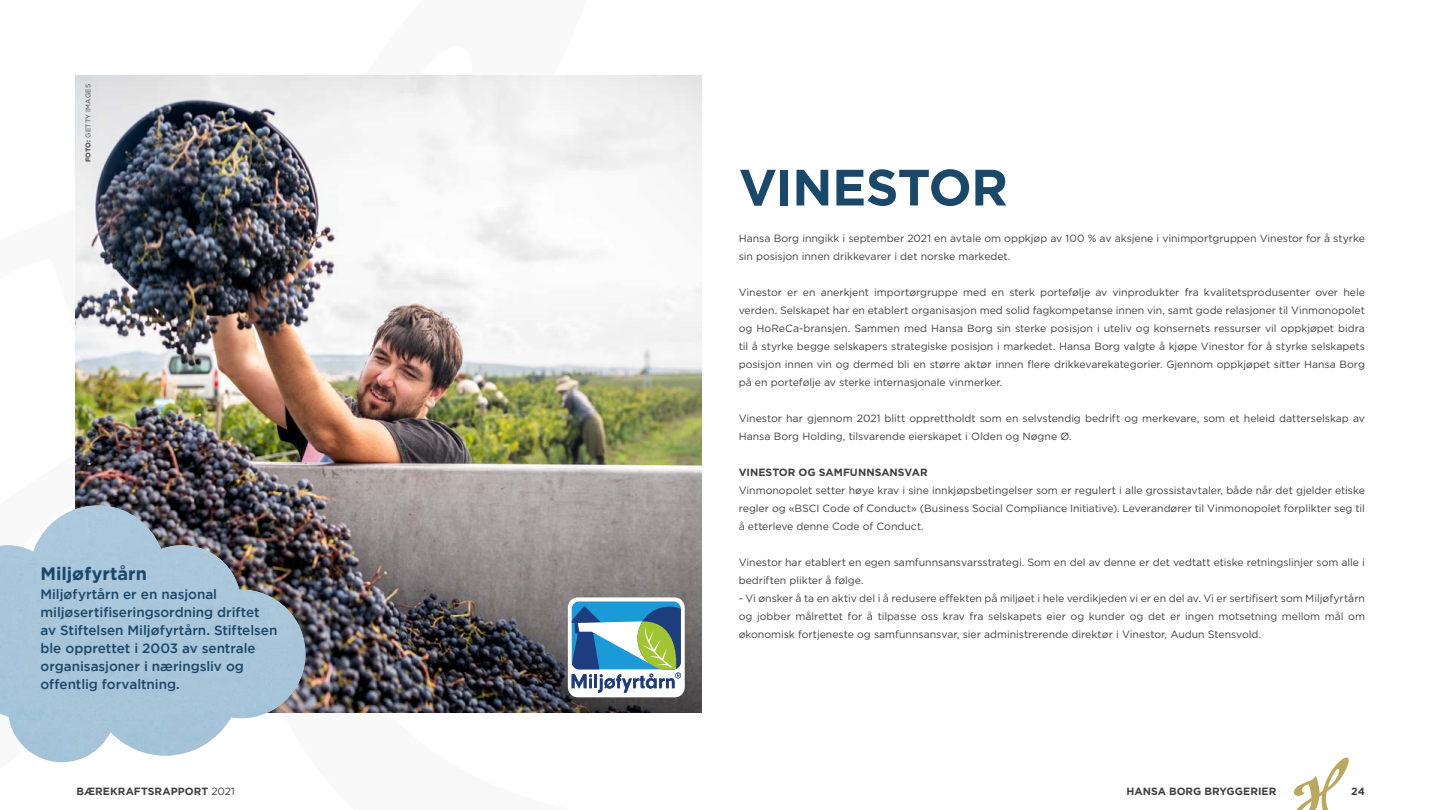
<style>
.page{position:relative;width:1440px;height:810px;background:#fff}
.page>*{position:absolute;margin:0;border:0;box-sizing:border-box;transform-origin:0 0}
.t1{font:700 51px "Gotham";letter-spacing:-.015em;color:#1a486a}
.t2{font:700 18px "Gotham";color:#1a486a}
.t3{font:500 13.5px/18px "Gotham";letter-spacing:-.005em;color:#1a486a}
.t4{font:10.5px/18px "Gotham";letter-spacing:-.005em;color:#404040}
.t5{font:700 10.5px "Gotham";letter-spacing:.005em;color:#404040}
.t6{font:6.75px "Gotham";letter-spacing:.025em;color:#404040}
.s1{font-weight:700}
.s2{font-weight:400}
</style>
<div class="page">
<svg style="left:1294px;top:758px;width:55px;height:52px"></svg>
<img style="left:75px;top:75px;width:626px;height:637px">
<div style="left:568px;top:597px;width:117px;height:100px;background:#fff;border-radius:10px"></div>
<svg style="left:572px;top:601px;width:109px;height:92px"></svg>
<img style="left:0;top:506px;width:305px;height:256px">
<p class="t6" style="left:84px;top:162px;width:80px;rotate:-90deg"><span class="s1">FOTO:</span> GETTY IMAGES</p>
<p class="t2" style="left:40px;top:561px;width:108px">Miljøfyrtårn</p>
<p class="t3" style="left:40px;top:585px;width:238px">Miljøfyrtårn er en nasjonal miljøsertifiseringsordning driftet av Stiftelsen Miljøfyrtårn. Stiftelsen ble opprettet i 2003 av sentrale organisasjoner i næringsliv og offentlig forvaltning.</p>
<p class="t1" style="left:739px;top:154px;width:271px">VINESTOR</p>
<p class="t4" style="left:739px;top:229px;width:628px">Hansa Borg inngikk i september 2021 en avtale om oppkjøp av 100 % av aksjene i vinimportgruppen Vinestor for å styrke sin posisjon innen drikkevarer i det norske markedet.</p>
<p class="t4" style="left:739px;top:283px;width:628px;text-align:justify">Vinestor er en anerkjent importørgruppe med en sterk portefølje av vinprodukter fra kvalitetsprodusenter over hele verden. Selskapet har en etablert organisasjon med solid fagkompetanse innen vin, samt gode relasjoner til Vinmonopolet og HoReCa-bransjen. Sammen med Hansa Borg sin sterke posisjon i uteliv og konsernets ressurser vil oppkjøpet bidra til å styrke begge selskapers strategiske posisjon i markedet. Hansa Borg valgte å kjøpe Vinestor for å styrke selskapets posisjon innen vin og dermed bli en større aktør innen flere drikkevarekategorier. Gjennom oppkjøpet sitter Hansa Borg på en portefølje av sterke internasjonale vinmerker.</p>
<p class="t4" style="left:739px;top:409px;width:628px">Vinestor har gjennom 2021 blitt opprettholdt som en selvstendig bedrift og merkevare, som et heleid datterselskap av<br>Hansa Borg Holding, tilsvarende eierskapet i Olden og Nøgne Ø.</p>
<p class="t5" style="left:739px;top:465px;width:190px">VINESTOR OG SAMFUNNSANSVAR</p>
<p class="t4" style="left:739px;top:481px;width:628px;text-align:justify">Vinmonopolet setter høye krav i sine innkjøpsbetingelser som er regulert i alle grossistavtaler, både når det gjelder etiske regler og «BSCI Code of Conduct» (Business Social Compliance Initiative). Leverandører til Vinmonopolet forplikter seg til å etterleve denne Code of Conduct.</p>
<p class="t4" style="left:739px;top:553px;width:628px">Vinestor har etablert en egen samfunnsansvarsstrategi. Som en del av denne er det vedtatt etiske retningslinjer som alle i bedriften plikter å følge.</p>
<p class="t4" style="left:739px;top:589px;width:628px;text-align:justify">- Vi ønsker å ta en aktiv del i å redusere effekten på miljøet i hele verdikjeden vi er en del av. Vi er sertifisert som Miljøfyrtårn og jobber målrettet for å tilpasse oss krav fra selskapets eier og kunder og det er ingen motsetning mellom mål om økonomisk fortjeneste og samfunnsansvar, sier administrerende direktør i Vinestor, Audun Stensvold.</p>
<p class="t5" style="left:77px;top:785px;width:160px">BÆREKRAFTSRAPPORT <span class="s2">2021</span></p>
<p class="t5" style="left:1126px;top:785px;width:151px">HANSA BORG BRYGGERIER</p>
<p class="t5" style="left:1351px;top:785px;width:15px">24</p>
</div>
